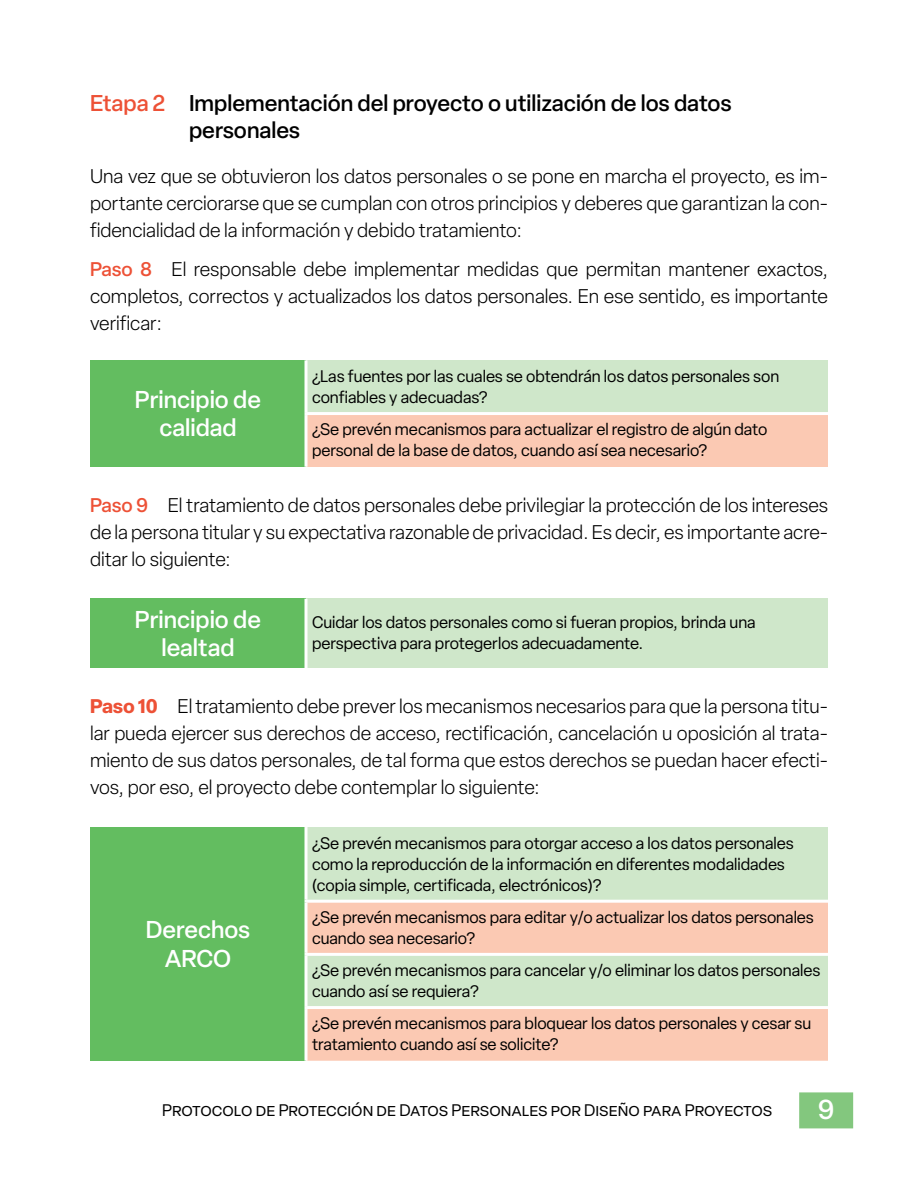
<style>
.page{position:relative;width:918px;height:1188px;background:#fff}
.page>*{position:absolute;margin:0;border:0;box-sizing:border-box;transform-origin:0 0}
.t1{font:500 27px "Elza";color:#fff}
.PREG_1{font:500 24px/28.5px "Elza";color:#fff;text-align:center}
.ETAPA{font:500 22.5px/27px "Elza";color:#000}
.PASO{font:300 19.5px/27px "Elza";color:#000;text-align:justify}
.S_S{font:300 19.5px/27px "Elza";color:#000;text-align:justify}
.PREG_2{font:16.5px/21px "Elza";color:#000}
.s1{color:#ed5136}
.s2{font-weight:500;color:#ed5136}
.s3{font-weight:700;color:#ed5136}
</style>
<div class="page">
<div style="left:799px;top:1092px;width:54px;height:36px;background:#83c77e"></div>
<div style="left:90px;top:360px;width:216px;height:107px;background:#63bd60"></div>
<div style="left:306px;top:360px;width:522px;height:54px;background:#cfe7ca"></div>
<div style="left:306px;top:414px;width:522px;height:53px;background:#fbc9b3"></div>
<svg style="left:304px;top:360px;width:4px;height:52px"></svg>
<hr style="left:304px;top:412px;width:524px;height:3px;background:#fff">
<svg style="left:304px;top:415px;width:4px;height:52px"></svg>
<div style="left:90px;top:599px;width:216px;height:69px;background:#63bd60"></div>
<div style="left:306px;top:599px;width:522px;height:69px;background:#cfe7ca"></div>
<svg style="left:304px;top:599px;width:4px;height:69px"></svg>
<div style="left:90px;top:827px;width:216px;height:234px;background:#63bd60"></div>
<div style="left:308px;top:827px;width:520px;height:73px;background:#cfe7ca"></div>
<svg style="left:308px;top:903px;width:520px;height:158px;background:#ecd3ba"></svg>
<svg style="left:304px;top:827px;width:4px;height:73px"></svg>
<hr style="left:304px;top:900px;width:524px;height:3px;background:#fff">
<svg style="left:304px;top:903px;width:4px;height:50px"></svg>
<hr style="left:304px;top:953px;width:524px;height:3px;background:#fff">
<svg style="left:304px;top:956px;width:4px;height:50px"></svg>
<hr style="left:304px;top:1006px;width:524px;height:3px;background:#fff">
<svg style="left:304px;top:1009px;width:4px;height:52px"></svg>
<p class="ETAPA" style="left:189px;top:90px;width:544px;text-indent:-99px"><span class="s1">Etapa 2</span> Implementación del proyecto o utilización de los datos personales</p>
<p class="S_S" style="left:90px;top:163px;width:740px">Una vez que se obtuvieron los datos personales o se pone en marcha el proyecto, es im&shy;portante cerciorarse que se cumplan con otros principios y deberes que garantizan la con&shy;fidencialidad de la información y debido tratamiento:</p>
<p class="PASO" style="left:90px;top:256px;width:740px"><span class="s2">Paso 8</span> El responsable debe implementar medidas que permitan mantener exactos, completos, correctos y actualizados los datos personales. En ese sentido, es importante verificar:</p>
<p class="PREG_2" style="left:312px;top:366px;width:469px">¿Las fuentes por las cuales se obtendrán los datos personales son confiables y adecuadas?</p>
<p class="PREG_2" style="left:312px;top:419px;width:457px">¿Se prevén mecanismos para actualizar el registro de algún dato personal de la base de datos, cuando así sea necesario?</p>
<p class="PASO" style="left:90px;top:491px;width:740px"><span class="s2">Paso 9</span> El tratamiento de datos personales debe privilegiar la protección de los intereses de la persona titular y su expectativa razonable de privacidad. Es decir, es importante acre&shy;ditar lo siguiente:</p>
<p class="PREG_1" style="left:135px;top:385px;width:128px">Principio de calidad</p>
<p class="PREG_1" style="left:135px;top:605px;width:128px">Principio de lealtad</p>
<p class="PREG_2" style="left:312px;top:612px;width:445px">Cuidar los datos personales como si fueran propios, brinda una perspectiva para protegerlos adecuadamente.</p>
<p class="PASO" style="left:90px;top:693px;width:740px"><span class="s3">Paso 10</span> El tratamiento debe prever los mecanismos necesarios para que la persona titu&shy;lar pueda ejercer sus derechos de acceso, rectificación, cancelación u oposición al trata&shy;miento de sus datos personales, de tal forma que estos derechos se puedan hacer efecti&shy;vos, por eso, el proyecto debe contemplar lo siguiente:</p>
<p class="PREG_1" style="left:146px;top:915px;width:106px">Derechos<br>ARCO</p>
<p class="PREG_2" style="left:312px;top:832px;width:483px">¿Se prevén mecanismos para otorgar acceso a los datos personales como la reproducción de la información en diferentes modalidades (copia simple, certificada, electrónicos)?</p>
<p class="PREG_2" style="left:312px;top:907px;width:503px">¿Se prevén mecanismos para editar y/o actualizar los datos personales cuando sea necesario?</p>
<p class="PREG_2" style="left:312px;top:960px;width:510px">¿Se prevén mecanismos para cancelar y/o eliminar los datos personales cuando así se requiera?</p>
<p class="PREG_2" style="left:312px;top:1013px;width:501px">¿Se prevén mecanismos para bloquear los datos personales y cesar su tratamiento cuando así se solicite?</p>
<p class="PREG_2" style="left:162px;top:1100px;width:612px">Protocolo de Protección de Datos Personales por Diseño para Proyectos</p>
<h1 class="t1" style="left:818px;top:1091px;width:18px">9</h1>
</div>
